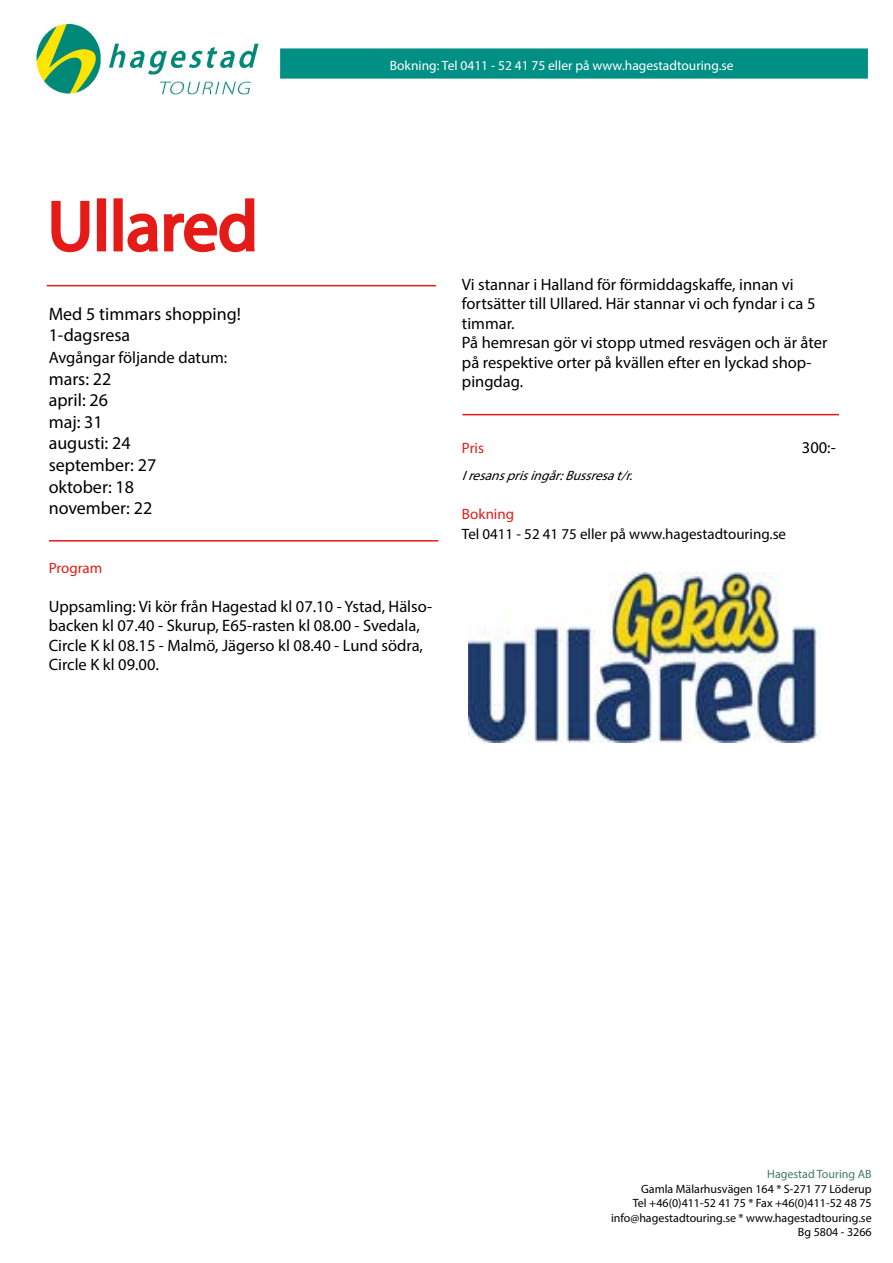
<style>
.page{position:relative;width:893px;height:1263px;background:#fff}
.page>*{position:absolute;margin:0;border:0;box-sizing:border-box;transform-origin:0 0}
.t1{font:70.5px "Myriad Pro";color:#e41b17}
.t2{font:18px/21.6px "Myriad Pro";color:#000}
.t3{font:16.5px/19.5px "Myriad Pro";color:#000}
.t4{font:15px "Myriad Pro";color:#000}
.t5{font:15px "Myriad Pro";color:#e41b17}
.t6{font:13.5px "Myriad Pro";color:#fff}
.t7{font:italic 13.5px "Myriad Pro";color:#000}
.t8{font:12px/14.4px "Myriad Pro";color:#000;text-align:right}
.t9{font:12px "Myriad Pro";color:#427967}
</style>
<div class="page">
<img style="left:34px;top:23px;width:225px;height:72px">
<img style="left:280px;top:48px;width:588px;height:31px">
<svg style="left:51px;top:200px;width:39px;height:53px"></svg>
<div style="left:97px;top:198px;width:9px;height:53px;border:3px solid #e41b17"></div>
<div style="left:114px;top:198px;width:9px;height:53px;border:3px solid #e41b17"></div>
<svg style="left:127px;top:198px;width:128px;height:55px"></svg>
<hr style="left:47px;top:285px;width:389px;height:1px;background:#e41b17">
<hr style="left:49px;top:540px;width:389px;height:2px;background:#e41b17">
<img style="left:468px;top:572px;width:353px;height:171px">
<hr style="left:462px;top:414px;width:377px;height:1px;background:#e41b17">
<h1 class="t1" style="left:48px;top:183px;width:212px">Ullared</h1>
<p class="t2" style="left:49px;top:303px;width:194px">Med 5 timmars shopping!<br>1-dagsresa</p>
<p class="t3" style="left:49px;top:347px;width:180px">Avgångar följande datum:</p>
<p class="t2" style="left:49px;top:367px;width:109px">mars: 22<br>april: 26<br>maj: 31 augusti: 24 september: 27 oktober: 18 november: 22</p>
<p class="t6" style="left:390px;top:57px;width:345px">Bokning: Tel 0411 - 52 41 75 eller på www.hagestadtouring.se</p>
<p class="t3" style="left:462px;top:274px;width:367px">Vi stannar i Halland för förmiddagskaffe, innan vi fortsätter till Ullared. Här stannar vi och fyndar i ca 5 timmar.<br>På hemresan gör vi stopp utmed resvägen och är åter på respektive orter på kvällen efter en lyckad shop&shy;pingdag.</p>
<p class="t5" style="left:462px;top:439px;width:24px">Pris</p>
<p class="t3" style="left:802px;top:438px;width:35px">300:-</p>
<p class="t7" style="left:462px;top:467px;width:177px">Iresansprisingår:Bussresat/r.</p>
<p class="t5" style="left:462px;top:505px;width:54px">Bokning</p>
<p class="t4" style="left:462px;top:524px;width:326px">Tel 0411 - 52 41 75 eller på www.hagestadtouring.se</p>
<p class="t5" style="left:49px;top:558px;width:55px">Program</p>
<p class="t3" style="left:49px;top:596px;width:385px">Uppsamling: Vi kör från Hagestad kl 07.10 - Ystad, Hälso&shy;backen kl 07.40 - Skurup, E65-rasten kl 08.00 - Svedala, Circle K kl 08.15 - Malmö, Jägerso kl 08.40 - Lund södra, Circle K kl 09.00.</p>
<p class="t9" style="left:767px;top:1167px;width:106px">Hagestad Touring AB</p>
<p class="t8" style="left:611px;top:1181px;width:262px">Gamla Mälarhusvägen 164 * S-271 77 Löderup<br>Tel +46(0)411-52 41 75 * Fax +46(0)411-52 48 75 info@hagestadtouring.se * www.hagestadtouring.se Bg 5804 - 3266</p>
</div>
